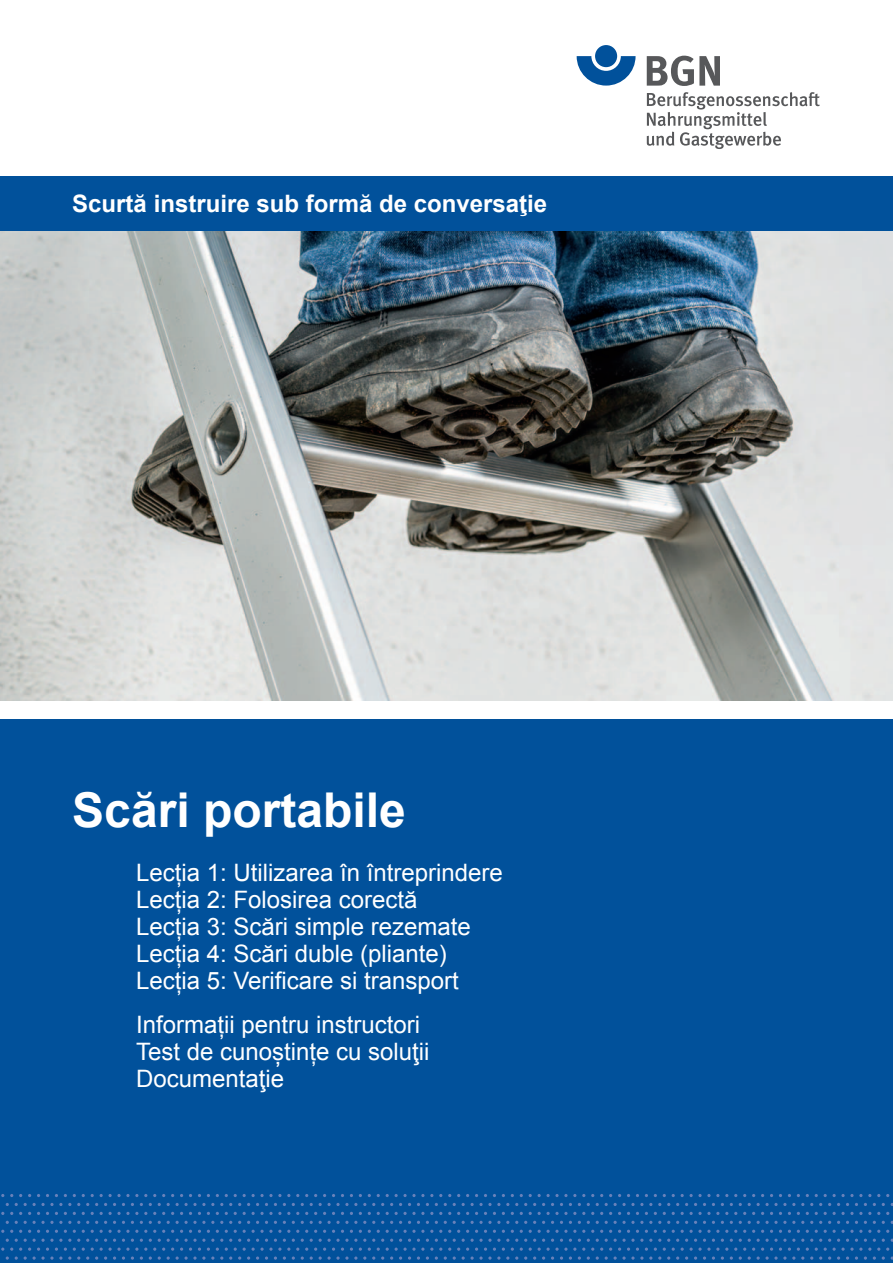
<style>
.page{position:relative;width:893px;height:1263px;background:#fff}
.page>*{position:absolute;margin:0;border:0;box-sizing:border-box;transform-origin:0 0}
.t1{font:700 48px "Arial";color:#fff}
.t2{font:24px/27px "Arial";color:#fff}
.t3{font:700 24px "Arial";color:#fff}
</style>
<div class="page">
<div style="left:0;top:719px;width:893px;height:543px;background:#01519b"></div>
<svg style="left:243px;top:1194px;width:38px;height:3px"></svg>
<svg style="left:386px;top:1194px;width:47px;height:3px"></svg>
<svg style="left:538px;top:1194px;width:38px;height:3px"></svg>
<svg style="left:681px;top:1194px;width:38px;height:3px"></svg>
<svg style="left:824px;top:1194px;width:38px;height:3px"></svg>
<svg style="left:243px;top:1212px;width:38px;height:3px"></svg>
<svg style="left:386px;top:1212px;width:47px;height:3px"></svg>
<svg style="left:538px;top:1212px;width:38px;height:3px"></svg>
<svg style="left:681px;top:1212px;width:38px;height:3px"></svg>
<svg style="left:824px;top:1212px;width:38px;height:3px"></svg>
<svg style="left:176px;top:1203px;width:38px;height:3px"></svg>
<svg style="left:319px;top:1203px;width:38px;height:3px"></svg>
<svg style="left:462px;top:1203px;width:38px;height:3px"></svg>
<svg style="left:605px;top:1203px;width:38px;height:3px"></svg>
<svg style="left:748px;top:1203px;width:38px;height:3px"></svg>
<svg style="left:176px;top:1221px;width:38px;height:3px"></svg>
<svg style="left:319px;top:1221px;width:38px;height:3px"></svg>
<svg style="left:462px;top:1221px;width:38px;height:3px"></svg>
<svg style="left:605px;top:1221px;width:38px;height:3px"></svg>
<svg style="left:748px;top:1221px;width:38px;height:3px"></svg>
<svg style="left:171px;top:1230px;width:186px;height:30px"></svg>
<svg style="left:359px;top:1230px;width:173px;height:30px"></svg>
<svg style="left:533px;top:1230px;width:343px;height:30px"></svg>
<svg style="left:877px;top:1230px;width:16px;height:30px"></svg>
<svg style="left:100px;top:1194px;width:38px;height:3px"></svg>
<svg style="left:100px;top:1212px;width:38px;height:3px"></svg>
<svg style="left:33px;top:1203px;width:38px;height:3px"></svg>
<svg style="left:33px;top:1221px;width:38px;height:3px"></svg>
<svg style="left:1px;top:1230px;width:169px;height:30px"></svg>
<img style="left:0;top:231px;width:893px;height:470px">
<div style="left:0;top:176px;width:893px;height:55px;background:#01519b"></div>
<svg style="left:577px;top:56px;width:59px;height:30px"></svg>
<div style="left:595px;top:45px;width:22px;height:22px;background:#01519b;border-radius:50%"></div>
<svg style="left:647px;top:56px;width:73px;height:30px"></svg>
<svg style="left:647px;top:92px;width:173px;height:57px"></svg>
<p class="t3" style="left:72px;top:190px;width:476px">Scurtă instruire sub formă de conversaţie</p>
<h1 class="t1" style="left:72px;top:784px;width:335px">Scări portabile</h1>
<p class="t2" style="left:136px;top:859px;width:368px">Lecția 1: Utilizarea în întreprindere Lecția 2: Folosirea corectă<br>Lecția 3: Scări simple rezemate Lecția 4: Scări duble (pliante)<br>Lecția 5: Verificare si transport</p>
<p class="t2" style="left:136px;top:1011px;width:295px">Informații pentru instructori<br>Test de cunoștințe cu soluţii<br>Documentaţie</p>
</div>
